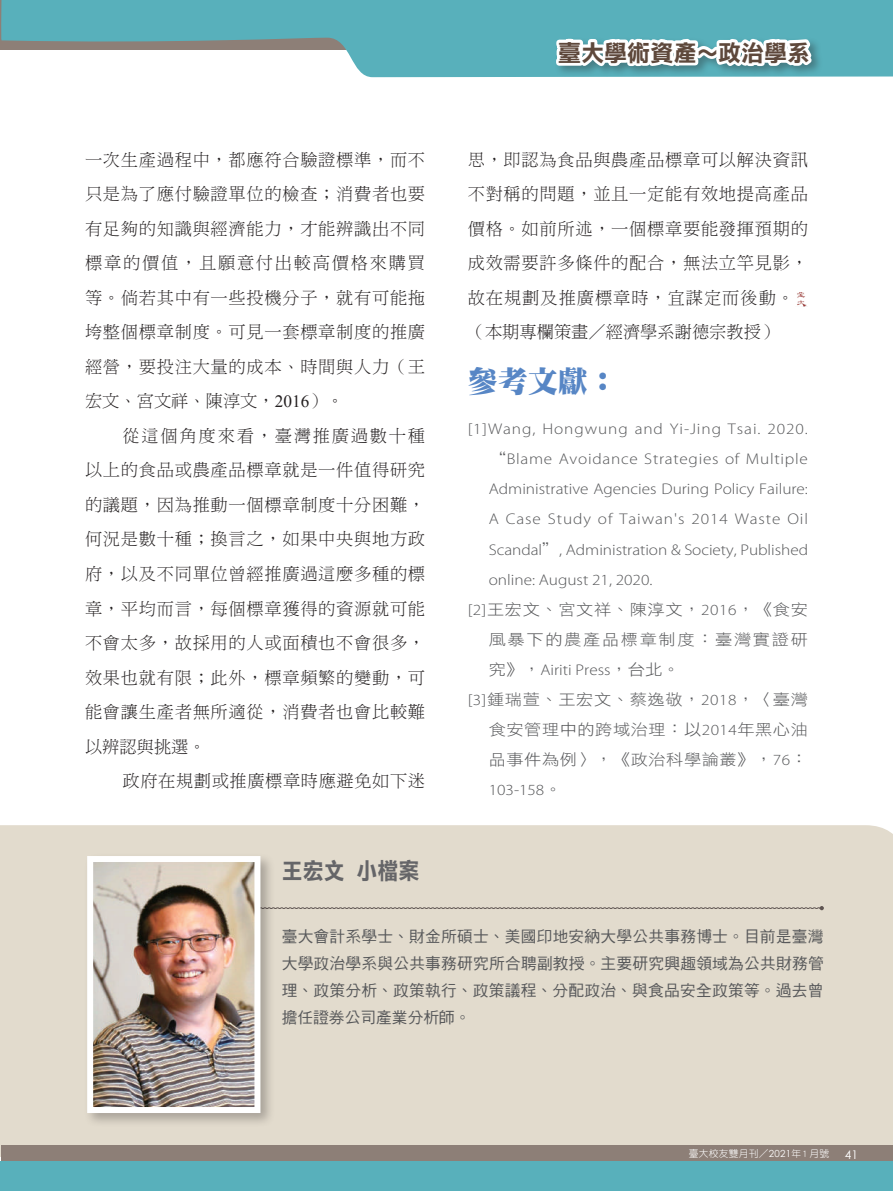
<style>
.page{position:relative;width:893px;height:1191px;background:#fff}
.page>*{position:absolute;margin:0;border:0;box-sizing:border-box;transform-origin:0 0}
.t1{font:30px "DF Ming Std W12";color:#5786c5}
.t2{font:23.25px "DF Li Hei Std W7";color:#656568;scale:.9 1}
.t3{font:22.95px "DF Li Hei Std W7";color:#5e483b}
.t4{font:17.25px/34.5px "DF Ming Std W3";letter-spacing:.04em;color:#231f20;text-align:justify}
.t5{font:15.75px/27px "DF Hei Std W5";letter-spacing:.015em;color:#57585a;text-align:justify}
.t6{font:300 15.6px/30px "Myriad Pro";color:#57585a;text-align:justify;scale:1.11 1}
.t7{font:15.6px/30px "DF Hei Std W3";letter-spacing:.035em;color:#57585a;text-align:justify;scale:1.11 1}
.t8{font:15.6px/30px "DF Hei Std W3";letter-spacing:.095em;color:#57585a;text-align:right;scale:1.11 1}
.t9{font:12px "Century Gothic";color:#fff}
.t10{font:9.75px "DF Yuan Std W3";letter-spacing:.025em;color:#fff}
.s1{font-family:"Times New Roman"}
.s2{font-family:"DF Hei Std W3";font-weight:400}
.s3{font-family:"Myriad Pro";font-weight:300}
.s4{font-family:"Century Gothic"}
</style>
<div class="page">
<div style="left:0;top:825px;width:893px;height:332px;background:#e2dbcd"></div>
<div style="left:1px;top:1145px;width:892px;height:46px;background:#8d7f77"></div>
<svg style="left:1px;top:0;width:892px;height:77px;fill:#58b0bb"></svg>
<div style="left:1px;top:1161px;width:892px;height:30px;background:#58b0bb"></div>
<svg style="left:548px;top:23px;width:272px;height:54px"></svg>
<svg style="left:797px;top:293px;width:10px;height:13px"></svg>
<svg style="left:275px;top:906px;width:549px;height:4px;background:#bdb5aa"></svg>
<div style="left:84px;top:853px;width:191px;height:275px;background:#231f20;opacity:.3"></div>
<img style="left:94px;top:863px;width:159px;height:243px">
<div style="left:87px;top:856px;width:173px;height:257px;border:6px solid #fff"></div>
<p class="t4" style="left:85px;top:142px;width:342px">一次生產過程中，都應符合驗證標準，而不只是為了應付驗證單位的檢查；消費者也要有足夠的知識與經濟能力，才能辨識出不同標章的價值，且願意付出較高價格來購買等。倘若其中有一些投機分子，就有可能拖垮整個標章制度。可見一套標章制度的推廣經營，要投注大量的成本、時間與人力（王宏文、宮文祥、陳淳文，<span class="s1">2016</span>）。</p>
<p class="t4" style="left:85px;top:418px;width:342px;text-indent:38px">從這個角度來看，臺灣推廣過數十種以上的食品或農產品標章就是一件值得研究的議題，因為推動一個標章制度十分困難，何況是數十種；換言之，如果中央與地方政府，以及不同單位曾經推廣過這麼多種的標章，平均而言，每個標章獲得的資源就可能不會太多，故採用的人或面積也不會很多，效果也就有限；此外，標章頻繁的變動，可能會讓生產者無所適從，消費者也會比較難以辨認與挑選。</p>
<p class="t4" style="left:123px;top:763px;width:304px">政府在規劃或推廣標章時應避免如下迷</p>
<h2 class="t2" style="left:282px;top:858px;width:155px">王宏文 小檔案</h2>
<h3 class="t3" style="left:558px;top:40px;width:253px">臺大學術資產～政治學系</h3>
<p class="t4" style="left:468px;top:142px;width:342px;text-align:left">思，即認為食品與農產品標章可以解決資訊不對稱的問題，並且一定能有效地提高產品價格。如前所述，一個標章要能發揮預期的成效需要許多條件的配合，無法立竿見影，故在規劃及推廣標章時，宜謀定而後動。（本期專欄策畫／經濟學系謝德宗教授）</p>
<h1 class="t1" style="left:468px;top:365px;width:151px">參考文獻：</h1>
<p class="t6" style="left:489px;top:414px;width:289px;text-indent:-21px">[1]Wang, Hongwung and Yi-Jing Tsai. 2020. <span class="s2">“</span>Blame Avoidance Strategies of Multiple Administrative Agencies During Policy Failure:<br>A Case Study of Taiwan's 2014 Waste Oil Scandal<span class="s2">”</span>, Administration &amp; Society, Published online: August 21, 2020.</p>
<p class="t8" style="left:468px;top:593px;width:308px"><span class="s3">[2]</span>王宏文、宮文祥、陳淳文，<span class="s3">2016</span>，《食安風暴下的農產品標章制度：臺灣實證研</p>
<p class="t6" style="left:489px;top:654px;width:173px"><span class="s2">究》，</span>Airiti Press<span class="s2">，台北。</span></p>
<p class="t7" style="left:489px;top:683px;width:289px;text-indent:-21px"><span class="s3">[3]</span>鍾瑞萱、王宏文、蔡逸敬，<span class="s3">2018</span>，〈臺灣食安管理中的跨域治理：以<span class="s3">2014</span>年黑心油品事件為例〉，《政治科學論叢》，<span class="s3">76</span>：</p>
<p class="t6" style="left:489px;top:774px;width:67px">103-158<span class="s2">。</span></p>
<p class="t5" style="left:282px;top:922px;width:544px">臺大會計系學士、財金所碩士、美國印地安納大學公共事務博士。目前是臺灣大學政治學系與公共事務研究所合聘副教授。主要研究興趣領域為公共財務管理、政策分析、政策執行、政策議程、分配政治、與食品安全政策等。過去曾擔任證券公司產業分析師。</p>
<p class="t10" style="left:689px;top:1148px;width:142px">臺大校友雙月刊／<span class="s4">2021</span>年 1月號</p>
<p class="t9" style="left:845px;top:1147px;width:15px">41</p>
</div>
